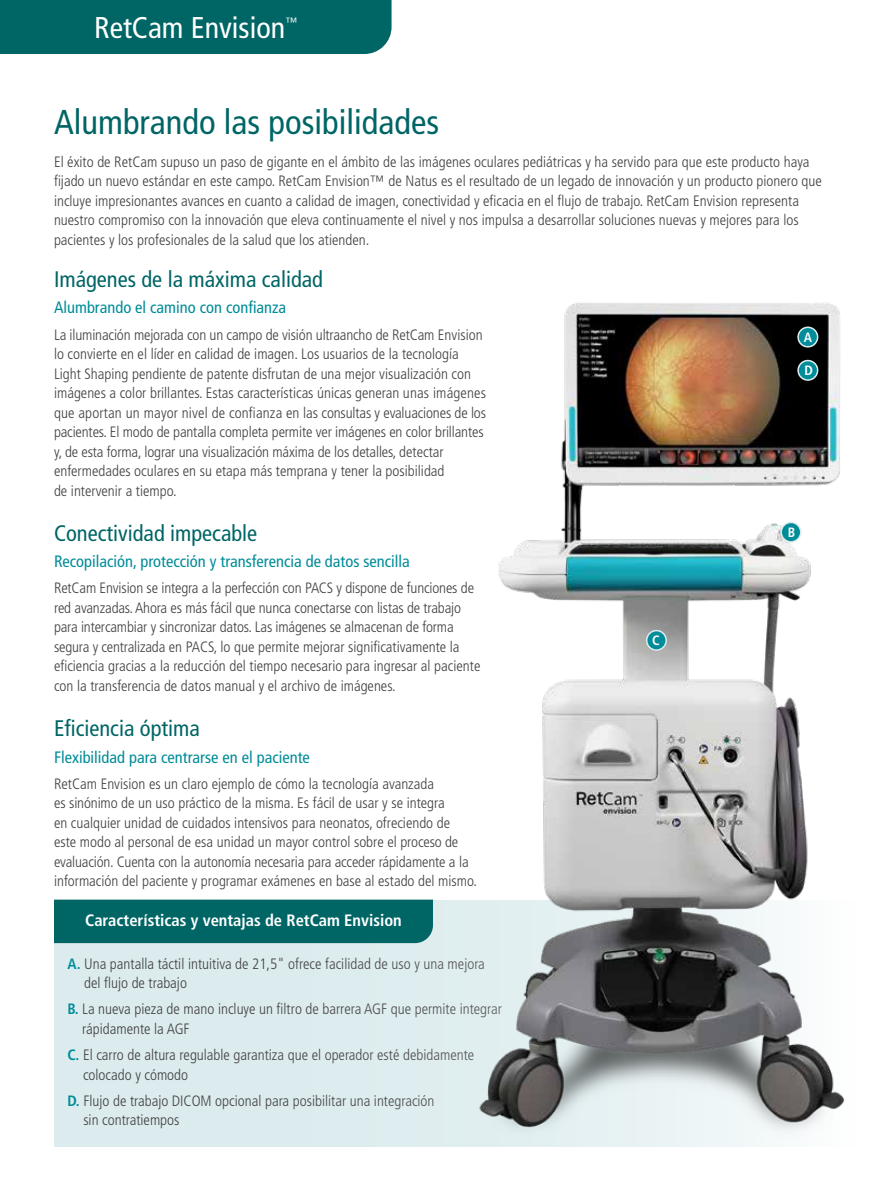
<style>
.page{position:relative;width:893px;height:1188px;background:#fff}
.page>*{position:absolute;margin:0;border:0;box-sizing:border-box;transform-origin:0 0}
.t1{font:condensed 34.5px "Frutiger LT Std";color:#006565}
.t2{font:condensed 30px "Frutiger LT Std";color:#fff}
.t3{font:condensed 22.5px "Frutiger LT Std";color:#006565}
.t4{font:condensed 16.5px "Frutiger LT Std";color:#008c99}
.t5{font:700 condensed 16.5px "Frutiger LT Std";color:#fff}
.t6{font:300 condensed 15px/19.5px "Frutiger LT Std";color:#414042}
.t7{font:700 condensed 13.5px "Frutiger LT Std";color:#fff}
.t8{font:condensed 12px "Frutiger LT Std";color:#fff}
.s1{font-weight:700;color:#008c99}
</style>
<div class="page">
<div style="left:54px;top:900px;width:839px;height:247px;background:#dcecee"></div>
<img style="left:479px;top:302px;width:389px;height:845px">
<div style="left:54px;top:900px;width:379px;height:43px;background:#006565"></div>
<svg style="left:646px;top:630px;width:21px;height:21px"></svg>
<svg style="left:780px;top:522px;width:21px;height:21px"></svg>
<svg style="left:797px;top:327px;width:21px;height:21px"></svg>
<svg style="left:797px;top:360px;width:21px;height:21px"></svg>
<div style="left:647px;top:631px;width:18px;height:18px;background:#008c99;border-radius:50%"></div>
<div style="left:782px;top:523px;width:18px;height:18px;background:#008c99;border-radius:50%"></div>
<div style="left:799px;top:328px;width:18px;height:18px;background:#008c99;border-radius:50%"></div>
<div style="left:799px;top:361px;width:18px;height:18px;background:#008c99;border-radius:50%"></div>
<div style="left:0;top:0;width:392px;height:54px;background:#006565"></div>
<h2 class="t2" style="left:94px;top:10px;width:193px">RetCam Envision</h2>
<p class="t8" style="left:285px;top:15px;width:13px">™</p>
<h1 class="t1" style="left:54px;top:102px;width:387px">Alumbrando las posibilidades</h1>
<p class="t6" style="left:54px;top:152px;width:769px">El éxito de RetCam supuso un paso de gigante en el ámbito de las imágenes oculares pediátricas y ha servido para que este producto haya fijado un nuevo estándar en este campo. RetCam Envision™ de Natus es el resultado de un legado de innovación y un producto pionero que incluye impresionantes avances en cuanto a calidad de imagen, conectividad y eficacia en el flujo de trabajo. RetCam Envision representa nuestro compromiso con la innovación que eleva continuamente el nivel y nos impulsa a desarrollar soluciones nuevas y mejores para los pacientes y los profesionales de la salud que los atienden.</p>
<h3 class="t3" style="left:54px;top:266px;width:271px">Imágenes de la máxima calidad</h3>
<p class="t4" style="left:54px;top:298px;width:234px">Alumbrando el camino con confianza</p>
<p class="t6" style="left:54px;top:325px;width:434px">La iluminación mejorada con un campo de visión ultraancho de RetCam Envision lo convierte en el líder en calidad de imagen. Los usuarios de la tecnología Light Shaping pendiente de patente disfrutan de una mejor visualización con imágenes a color brillantes. Estas características únicas generan unas imágenes que aportan un mayor nivel de confianza en las consultas y evaluaciones de los pacientes. El modo de pantalla completa permite ver imágenes en color brillantes y, de esta forma, lograr una visualización máxima de los detalles, detectar enfermedades oculares en su etapa más temprana y tener la posibilidad<br>de intervenir a tiempo.</p>
<h3 class="t3" style="left:54px;top:520px;width:205px">Conectividad impecable</h3>
<p class="t4" style="left:54px;top:552px;width:357px">Recopilación, protección y transferencia de datos sencilla</p>
<p class="t6" style="left:54px;top:579px;width:428px">RetCam Envision se integra a la perfección con PACS y dispone de funciones de red avanzadas. Ahora es más fácil que nunca conectarse con listas de trabajo para intercambiar y sincronizar datos. Las imágenes se almacenan de forma segura y centralizada en PACS, lo que permite mejorar significativamente la eficiencia gracias a la reducción del tiempo necesario para ingresar al paciente con la transferencia de datos manual y el archivo de imágenes.</p>
<h3 class="t3" style="left:54px;top:715px;width:147px">Eficiencia óptima</h3>
<p class="t4" style="left:54px;top:747px;width:257px">Flexibilidad para centrarse en el paciente</p>
<p class="t6" style="left:54px;top:774px;width:425px">RetCam Envision es un claro ejemplo de cómo la tecnología avanzada<br>es sinónimo de un uso práctico de la misma. Es fácil de usar y se integra<br>en cualquier unidad de cuidados intensivos para neonatos, ofreciendo de<br>este modo al personal de esa unidad un mayor control sobre el proceso de evaluación. Cuenta con la autonomía necesaria para acceder rápidamente a la información del paciente y programar exámenes en base al estado del mismo.</p>
<p class="t5" style="left:85px;top:911px;width:318px">Características y ventajas de RetCam Envision</p>
<p class="t6" style="left:84px;top:954px;width:402px;text-indent:-17px"><span class="s1">A.</span> Una pantalla táctil intuitiva de 21,5" ofrece facilidad de uso y una mejora del flujo de trabajo</p>
<p class="t6" style="left:82px;top:1000px;width:421px;text-indent:-15px"><span class="s1">B.</span> La nueva pieza de mano incluye un filtro de barrera AGF que permite integrar rápidamente la AGF</p>
<p class="t6" style="left:83px;top:1045px;width:393px;text-indent:-16px"><span class="s1">C.</span> El carro de altura regulable garantiza que el operador esté debidamente colocado y cómodo</p>
<p class="t6" style="left:83px;top:1091px;width:353px;text-indent:-16px"><span class="s1">D.</span> Flujo de trabajo DICOM opcional para posibilitar una integración sin contratiempos</p>
<p class="t7" style="left:652px;top:632px;width:9px">C</p>
<p class="t7" style="left:804px;top:329px;width:10px">A</p>
<p class="t7" style="left:804px;top:362px;width:10px">D</p>
<p class="t7" style="left:788px;top:524px;width:9px">B</p>
</div>
